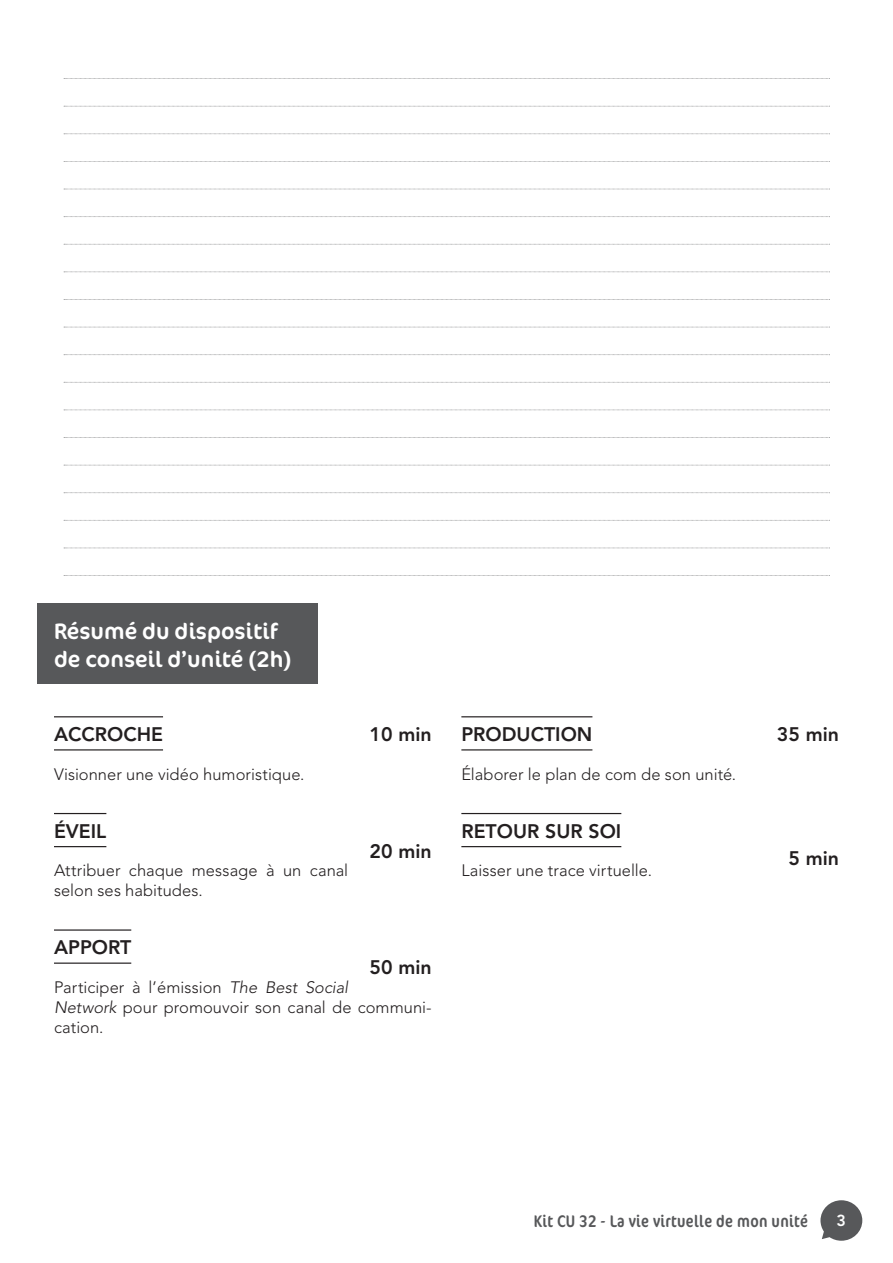
<style>
.page{position:relative;width:893px;height:1263px;background:#fff}
.page>*{position:absolute;margin:0;border:0;box-sizing:border-box;transform-origin:0 0}
.Titre{font:22.5px "Cocon OT";color:#fff}
.SousTitreN1{font:800 19.5px "Avenir LT Std";color:#231f20}
.Timing{font:800 19.5px "Avenir LT Std";color:#231f20}
.t1{font:condensed 16.95px "Cocon OT";letter-spacing:.02em;color:#57585a}
.ParagrapheListeNum{font:300 16.5px/19.8px "Avenir LT Std";color:#231f20}
.t2{font:800 15.9px "Avenir LT Std";color:#fff}
.s1{font-style:italic}
</style>
<div class="page">
<svg style="left:820px;top:1200px;width:42px;height:41px"></svg>
<hr style="left:461px;top:716px;width:131px;height:1px;background:#231f20">
<hr style="left:461px;top:749px;width:131px;height:1px;background:#231f20">
<hr style="left:461px;top:813px;width:160px;height:1px;background:#231f20">
<hr style="left:461px;top:846px;width:160px;height:1px;background:#231f20">
<div style="left:37px;top:603px;width:280px;height:80px;background:#57585a"></div>
<hr style="left:54px;top:716px;width:109px;height:1px;background:#231f20">
<hr style="left:54px;top:749px;width:109px;height:1px;background:#231f20">
<hr style="left:54px;top:813px;width:52px;height:1px;background:#231f20">
<hr style="left:54px;top:846px;width:52px;height:1px;background:#231f20">
<hr style="left:54px;top:929px;width:77px;height:2px;background:#231f20">
<hr style="left:54px;top:962px;width:77px;height:2px;background:#231f20">
<svg style="left:64px;top:161px;width:766px;height:1px"></svg>
<svg style="left:64px;top:106px;width:766px;height:1px"></svg>
<svg style="left:64px;top:78px;width:766px;height:1px"></svg>
<svg style="left:64px;top:189px;width:766px;height:1px"></svg>
<svg style="left:64px;top:134px;width:766px;height:1px"></svg>
<svg style="left:64px;top:299px;width:766px;height:1px"></svg>
<svg style="left:64px;top:244px;width:766px;height:1px"></svg>
<svg style="left:64px;top:216px;width:766px;height:1px"></svg>
<svg style="left:64px;top:327px;width:766px;height:1px"></svg>
<svg style="left:64px;top:272px;width:766px;height:1px"></svg>
<svg style="left:64px;top:382px;width:766px;height:1px"></svg>
<svg style="left:64px;top:410px;width:766px;height:1px"></svg>
<svg style="left:64px;top:354px;width:766px;height:1px"></svg>
<svg style="left:64px;top:465px;width:766px;height:1px"></svg>
<svg style="left:64px;top:492px;width:766px;height:1px"></svg>
<svg style="left:64px;top:437px;width:766px;height:1px"></svg>
<svg style="left:64px;top:548px;width:766px;height:1px"></svg>
<svg style="left:64px;top:575px;width:766px;height:1px"></svg>
<svg style="left:64px;top:520px;width:766px;height:1px"></svg>
<p class="Titre" style="left:54px;top:618px;width:225px">Résumé du dispositif</p>
<p class="Titre" style="left:54px;top:646px;width:239px">de conseil d’unité (2h)</p>
<p class="SousTitreN1" style="left:54px;top:722px;width:111px">ACCROCHE</p>
<p class="ParagrapheListeNum" style="left:54px;top:764px;width:252px">Visionner une vidéo humoristique.</p>
<p class="SousTitreN1" style="left:54px;top:819px;width:54px">ÉVEIL</p>
<p class="ParagrapheListeNum" style="left:54px;top:861px;width:296px">Attribuer chaque message à un canal selon ses habitudes.</p>
<p class="Timing" style="left:369px;top:722px;width:64px">10 min</p>
<p class="Timing" style="left:369px;top:839px;width:64px">20 min</p>
<p class="SousTitreN1" style="left:54px;top:936px;width:79px">APPORT</p>
<p class="ParagrapheListeNum" style="left:54px;top:977px;width:379px">Participer à l’émission <span class="s1">The Best Social<br>Network</span> pour promouvoir son canal de communi&shy;cation.</p>
<p class="Timing" style="left:369px;top:956px;width:64px">50 min</p>
<p class="SousTitreN1" style="left:461px;top:722px;width:133px">PRODUCTION</p>
<p class="ParagrapheListeNum" style="left:461px;top:764px;width:276px">Élaborer le plan de com de son unité.</p>
<p class="SousTitreN1" style="left:461px;top:819px;width:161px">RETOUR SUR SOI</p>
<p class="ParagrapheListeNum" style="left:461px;top:861px;width:192px">Laisser une trace virtuelle.</p>
<p class="Timing" style="left:777px;top:722px;width:64px">35 min</p>
<p class="Timing" style="left:788px;top:846px;width:52px">5 min</p>
<p class="t1" style="left:534px;top:1211px;width:276px">Kit CU 32 - La vie virtuelle de mon unité</p>
<p class="t2" style="left:836px;top:1211px;width:11px">3</p>
</div>
